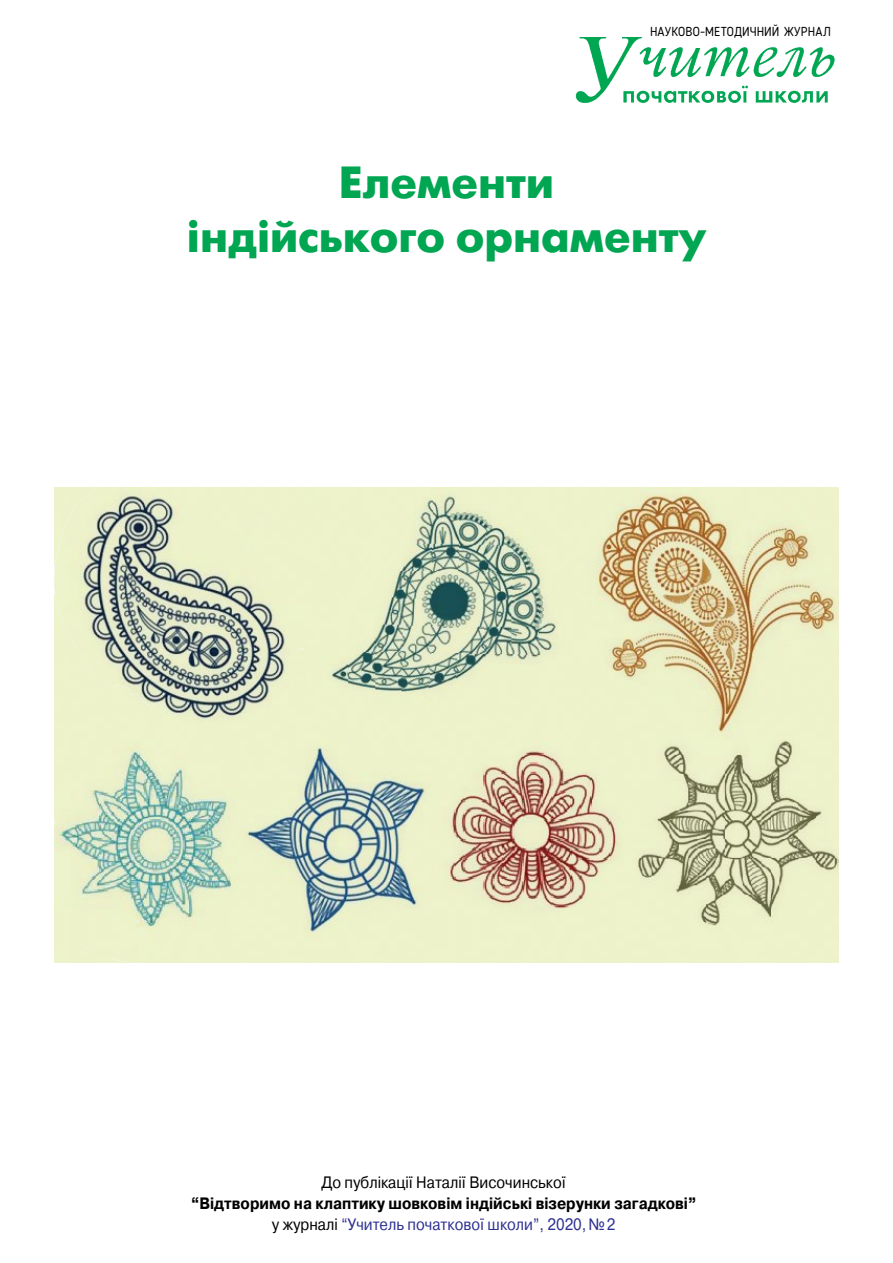
<style>
.page{position:relative;width:893px;height:1263px;background:#fff}
.page>*{position:absolute;margin:0;border:0;box-sizing:border-box;transform-origin:0 0}
.Подзаголовок2__копия{font:700 45px/54px "Futuris C";color:#00a651;text-align:center}
.t1{font:700 16.5px/21.5px "Pragmatica C";color:#000;text-align:center;scale:.9 1}
.t2{font:12.9px "Blogger Sans";letter-spacing:.01em;color:#000}
.s1{font-weight:400}
.s2{font-weight:400;color:#2e3092}
</style>
<div class="page">
<img style="left:575px;top:38px;width:260px;height:65px">
<img style="left:54px;top:488px;width:785px;height:474px">
<p class="t2" style="left:650px;top:24px;width:182px">НАУКОВО-МЕТОДИЧНИЙ ЖУРНАЛ</p>
<p class="Подзаголовок2__копия" style="left:187px;top:157px;width:521px">Елементи<br>індійського орнаменту</p>
<p class="t1" style="left:191px;top:1171px;width:563px"><span class="s1">До публікації Наталії Височинської<br></span>“Відтворимо на клаптику шовковім індійські візерунки загадкові” <span class="s1">у журналі</span> <span class="s2">“Учитель початкової школи”, 2020,№2</span></p>
</div>
